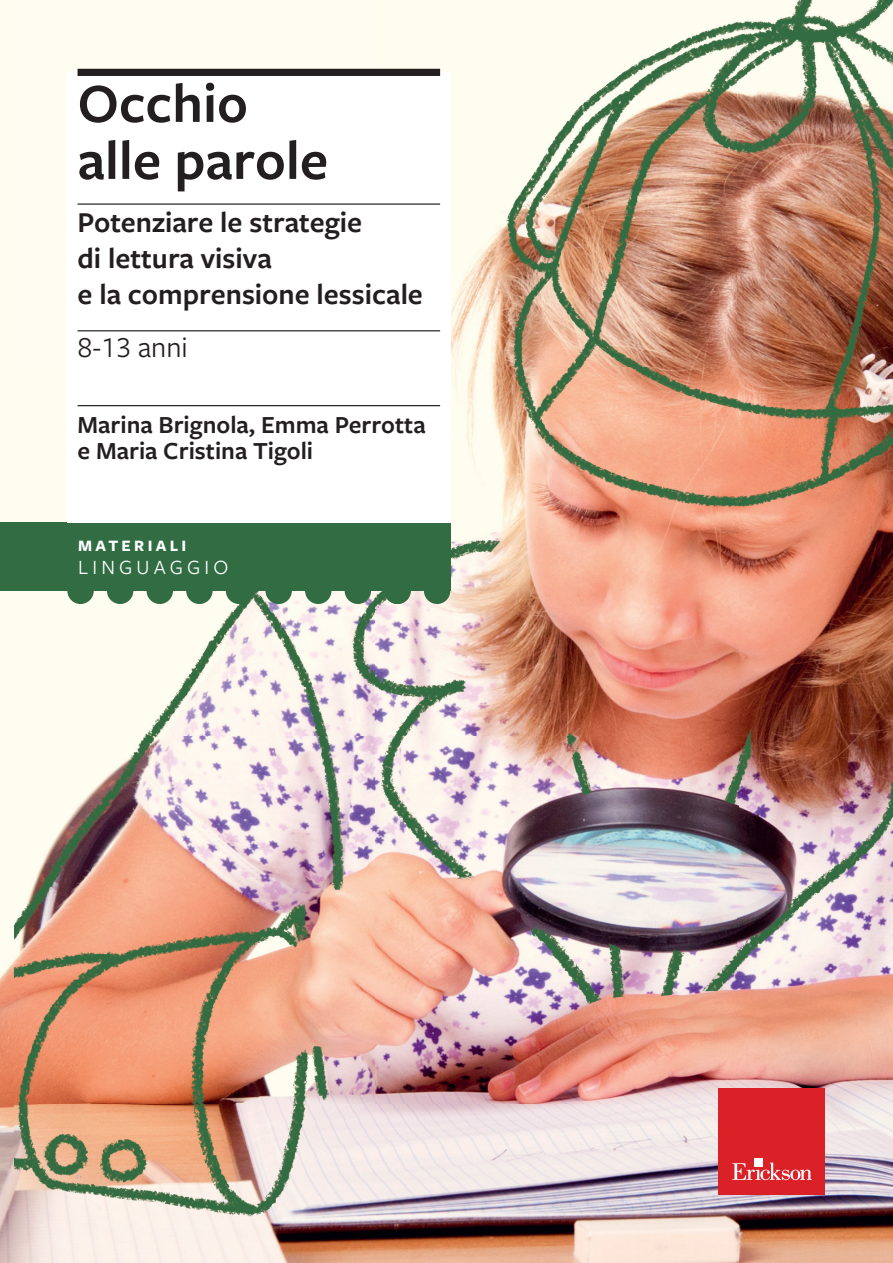
<style>
.page{position:relative;width:893px;height:1263px;background:#fff}
.page>*{position:absolute;margin:0;border:0;box-sizing:border-box;transform-origin:0 0}
.t1{font:600 57px/57px "Freight Sans Pro";color:#231f20}
.t2{font:600 30px/36px "Freight Sans Pro";color:#231f20}
.t3{font:30px "Freight Sans Pro";color:#231f20}
.t4{font:600 25.5px/25.5px "Freight Sans Pro";color:#231f20}
.t5{font:21px "Freight Sans Pro";letter-spacing:.2em;color:#fff}
.t6{font:700 16.5px "Freight Sans Pro";letter-spacing:.2em;color:#fff}
</style>
<div class="page">
<img style="left:15px;top:0;width:878px;height:1263px">
<div style="left:719px;top:1088px;width:106px;height:107px;background:#da2128"></div>
<svg style="left:732px;top:1162px;width:80px;height:18px"></svg>
<div style="left:754px;top:1158px;width:8px;height:9px;background:#fff"></div>
<div style="left:0;top:523px;width:450px;height:68px;background:#316c42"></div>
<svg style="left:345px;top:591px;width:26px;height:13px"></svg>
<svg style="left:305px;top:591px;width:26px;height:13px"></svg>
<svg style="left:265px;top:591px;width:27px;height:13px"></svg>
<svg style="left:226px;top:591px;width:26px;height:13px"></svg>
<svg style="left:186px;top:591px;width:27px;height:13px"></svg>
<svg style="left:147px;top:591px;width:26px;height:13px"></svg>
<svg style="left:107px;top:591px;width:26px;height:13px"></svg>
<svg style="left:67px;top:591px;width:27px;height:13px"></svg>
<svg style="left:424px;top:591px;width:26px;height:13px"></svg>
<svg style="left:384px;top:591px;width:27px;height:13px"></svg>
<div style="left:67px;top:72px;width:383px;height:451px;background:#fff"></div>
<div style="left:78px;top:69px;width:362px;height:7px;background:#231f20"></div>
<hr style="left:78px;top:203px;width:362px;height:2px;background:#231f20">
<hr style="left:78px;top:330px;width:362px;height:1px;background:#231f20">
<hr style="left:78px;top:405px;width:362px;height:1px;background:#231f20">
<h1 class="t1" style="left:78px;top:73px;width:252px">Occhio alle parole</h1>
<p class="t2" style="left:78px;top:203px;width:347px">Potenziare le strategie<br>di lettura visiva<br>e la comprensione lessicale</p>
<p class="t3" style="left:78px;top:327px;width:112px">8-13 anni</p>
<p class="t4" style="left:78px;top:411px;width:350px">Marina Brignola, Emma Perrotta e Maria Cristina Tigoli</p>
<p class="t6" style="left:78px;top:534px;width:110px">MATERIALI</p>
<p class="t5" style="left:78px;top:553px;width:152px">LINGUAGGIO</p>
</div>
